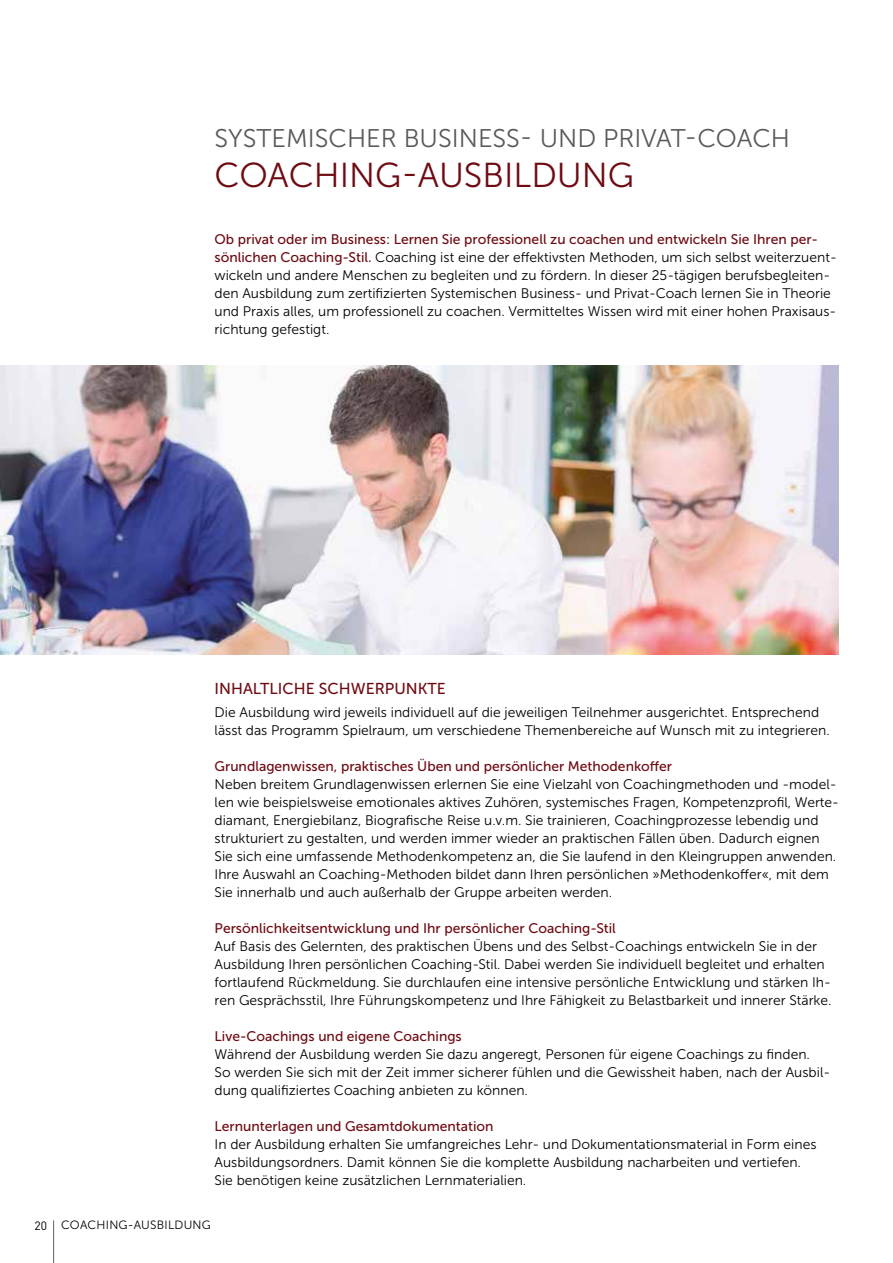
<style>
.page{position:relative;width:893px;height:1263px;background:#fff}
.page>*{position:absolute;margin:0;border:0;box-sizing:border-box;transform-origin:0 0}
.t1{font:34.5px "Museo Sans 300";color:#6e0a12}
.t2{font:25.5px "Museo Sans 300";color:#58595b}
.t3{font:15.75px "Museo Sans 500";color:#6e0a12}
.t4{font:13.8px/18px "Museo Sans 300";color:#000}
.t5{font:13.8px "Museo Sans 500";color:#6e0a12}
.t6{font:12px "Museo Sans 300";letter-spacing:.02em;color:#000}
.s1{font-family:"Museo Sans 500";color:#6e0a12}
.s2{font-family:"DIN"}
</style>
<div class="page">
<hr style="left:53px;top:1220px;width:1px;height:43px;background:#646363">
<img style="left:0;top:366px;width:838px;height:289px">
<h2 class="t2" style="left:214px;top:124px;width:577px">SYSTEMISCHER BUSINESS- UND PRIVAT-COACH</h2>
<h1 class="t1" style="left:214px;top:157px;width:421px">COACHING-AUSBILDUNG</h1>
<p class="t5" style="left:215px;top:232px;width:605px">Ob privat oder im Business: Lernen Sie professionell zu coachen und entwickeln Sie Ihren per-</p>
<p class="t4" style="left:215px;top:249px;width:624px"><span class="s1">sönlichen Coaching-Stil.</span> Coaching ist eine der effektivsten Methoden, um sich selbst weiterzuent&shy;wickeln und andere Menschen zu begleiten und zu fördern. In dieser 25-tägigen berufsbegleiten&shy;den Ausbildung zum zertifizierten Systemischen Business- und Privat-Coach lernen Sie in Theorie und Praxis alles, um professionell zu coachen. Vermitteltes Wissen wird mit einer hohen Praxisaus&shy;richtung gefestigt.</p>
<p class="t3" style="left:215px;top:680px;width:233px">INHALTLICHE SCHWERPUNKTE</p>
<p class="t4" style="left:215px;top:703px;width:617px">Die Ausbildung wird jeweils individuell auf die jeweiligen Teilnehmer ausgerichtet. Entsprechend lässt das Programm Spielraum, um verschiedene Themenbereiche auf Wunsch mit zu integrieren.</p>
<p class="t5" style="left:215px;top:758px;width:459px">Grundlagenwissen, praktisches Üben und persönlicher Methodenkoffer</p>
<p class="t4" style="left:215px;top:775px;width:626px">Neben breitem Grundlagenwissen erlernen Sie eine Vielzahl von Coachingmethoden und -model&shy;len wie beispielsweise emotionales aktives Zuhören, systemisches Fragen, Kompetenzprofil, Werte&shy;diamant, Energiebilanz, Biografische Reise u.v.m. Sie trainieren, Coachingprozesse lebendig und strukturiert zu gestalten, und werden immer wieder an praktischen Fällen üben. Dadurch eignen Sie sich eine umfassende Methodenkompetenz an, die Sie laufend in den Kleingruppen anwenden.<br>Ihre Auswahl an Coaching-Methoden bildet dann Ihren persönlichen »Methodenkoffer«, mit dem Sie innerhalb und auch außerhalb der Gruppe arbeiten werden.</p>
<p class="t5" style="left:215px;top:920px;width:403px">Persönlichkeitsentwicklung und Ihr persönlicher Coaching-Stil</p>
<p class="t4" style="left:215px;top:937px;width:618px">Auf Basis des Gelernten, des praktischen Übens und des Selbst-Coachings entwickeln Sie in der Ausbildung Ihren persönlichen Coaching-Stil. Dabei werden Sie individuell begleitet und erhalten fortlaufend Rückmeldung. Sie durchlaufen eine intensive persönliche Entwicklung und stärken Ih&shy;ren Gesprächsstil, Ihre Führungskompetenz und Ihre Fähigkeit zu Belastbarkeit und innerer Stärke.</p>
<p class="t5" style="left:215px;top:1028px;width:249px">Live-Coachings und eigene Coachings</p>
<p class="t4" style="left:215px;top:1045px;width:617px">Während der Ausbildung werden Sie dazu angeregt, Personen für eigene Coachings zu finden.<br>So werden Sie sich mit der Zeit immer sicherer fühlen und die Gewissheit haben, nach der Ausbil&shy;dung qualifiziertes Coaching anbieten zu können.</p>
<p class="t5" style="left:215px;top:1118px;width:281px">Lernunterlagen und Gesamtdokumentation</p>
<p class="t4" style="left:215px;top:1135px;width:603px">In der Ausbildung erhalten Sie umfangreiches Lehr- und Dokumentationsmaterial in Form eines<br>Ausbildungsordners. Damit können Sie die komplette Ausbildung nacharbeiten und vertiefen.<br>Sie benötigen keine zusätzlichen Lernmaterialien.</p>
<p class="t6" style="left:34px;top:1219px;width:178px"><span class="s2">20</span> COACHING-AUSBILDUNG</p>
</div>
